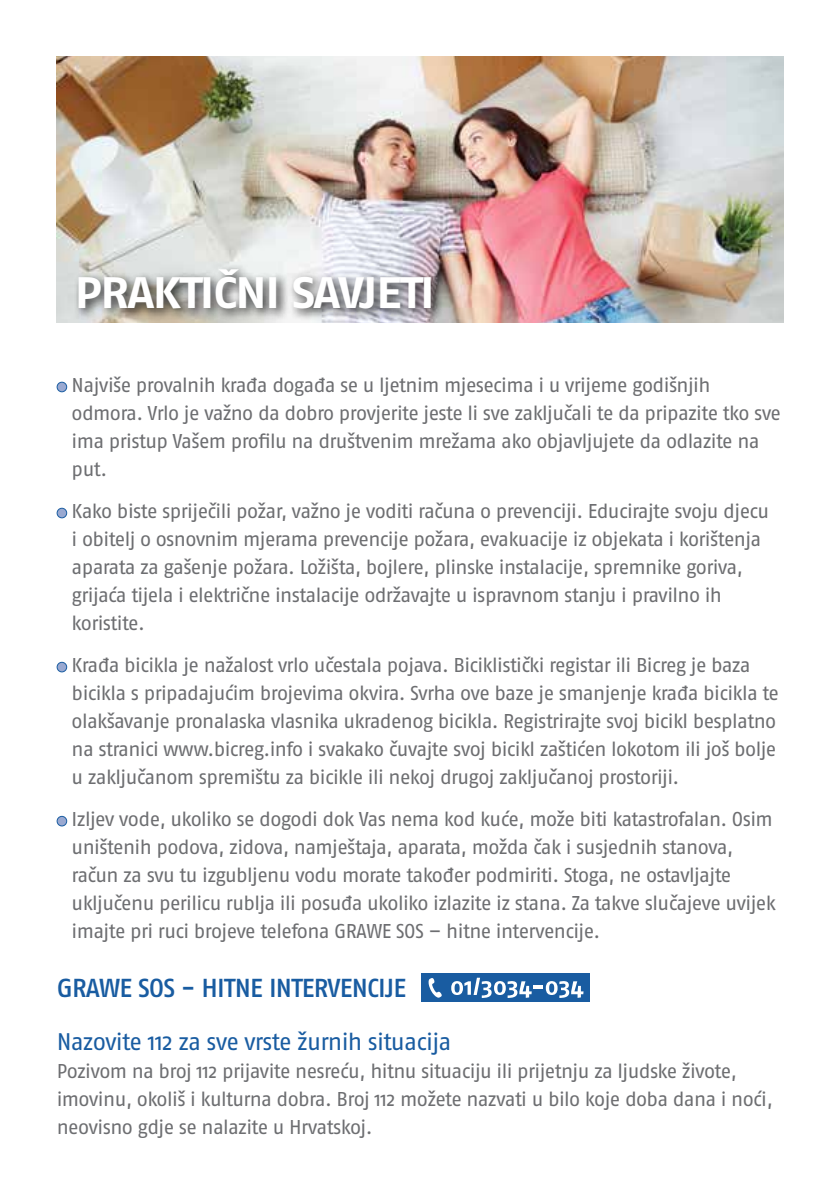
<style>
.page{position:relative;width:840px;height:1191px;background:#fff}
.page>*{position:absolute;margin:0;border:0;box-sizing:border-box;transform-origin:0 0}
.t1{font:700 44px "Fago Pro Extd";letter-spacing:-.03em;color:#fff}
.t2{font:500 26px "Fago Pro";letter-spacing:-.03em;color:#195ca1}
.t3{font:24px "Fago Pro";letter-spacing:-.035em;color:#195ca1}
.t4{font:20px/28px "Fago Pro";letter-spacing:-.035em;color:#6d6e71}
</style>
<div class="page">
<img style="left:57px;top:57px;width:725px;height:265px">
<div style="left:57px;top:382px;width:10px;height:10px;background:#9aa9d1;border-radius:50%"></div>
<div style="left:57px;top:382px;width:10px;height:10px;border:1px solid #195ca1;border-radius:50%"></div>
<div style="left:57px;top:508px;width:10px;height:10px;background:#9aa9d1;border-radius:50%"></div>
<div style="left:57px;top:508px;width:10px;height:10px;border:1px solid #195ca1;border-radius:50%"></div>
<div style="left:57px;top:662px;width:10px;height:10px;background:#9aa9d1;border-radius:50%"></div>
<div style="left:57px;top:662px;width:10px;height:10px;border:1px solid #195ca1;border-radius:50%"></div>
<div style="left:57px;top:816px;width:10px;height:10px;background:#9aa9d1;border-radius:50%"></div>
<div style="left:57px;top:816px;width:10px;height:10px;border:1px solid #195ca1;border-radius:50%"></div>
<div style="left:74px;top:263px;width:370px;height:58px;background:#000;opacity:.8"></div>
<div style="left:421px;top:973px;width:168px;height:28px;background:#195ca1"></div>
<svg style="left:451px;top:977px;width:132px;height:21px"></svg>
<svg style="left:428px;top:978px;width:13px;height:19px"></svg>
<h1 class="t1" style="left:75px;top:266px;width:361px">PRAKTIČNI SAVJETI</h1>
<p class="t4" style="left:72px;top:371px;width:710px">Najviše provalnih krađa događa se u ljetnim mjesecima i u vrijeme godišnjih odmora. Vrlo je važno da dobro provjerite jeste li sve zaključali te da pripazite tko sve ima pristup Vašem profilu na društvenim mrežama ako objavljujete da odlazite na put.</p>
<p class="t4" style="left:72px;top:497px;width:698px">Kako biste spriječili požar, važno je voditi računa o prevenciji. Educirajte svoju djecu i obitelj o osnovnim mjerama prevencije požara, evakuacije iz objekata i korištenja aparata za gašenje požara. Ložišta, bojlere, plinske instalacije, spremnike goriva, grijaća tijela i električne instalacije održavajte u ispravnom stanju i pravilno ih koristite.</p>
<p class="t4" style="left:72px;top:651px;width:708px">Krađa bicikla je nažalost vrlo učestala pojava. Biciklistički registar ili Bicreg je baza bicikla s pripadajućim brojevima okvira. Svrha ove baze je smanjenje krađa bicikla te olakšavanje pronalaska vlasnika ukradenog bicikla. Registrirajte svoj bicikl besplatno na stranici www.bicreg.info i svakako čuvajte svoj bicikl zaštićen lokotom ili još bolje u zaključanom spremištu za bicikle ili nekoj drugoj zaključanoj prostoriji.</p>
<p class="t4" style="left:72px;top:805px;width:705px">Izljev vode, ukoliko se dogodi dok Vas nema kod kuće, može biti katastrofalan. Osim uništenih podova, zidova, namještaja, aparata, možda čak i susjednih stanova, račun za svu tu izgubljenu vodu morate također podmiriti. Stoga, ne ostavljajte uključenu perilicu rublja ili posuđa ukoliko izlazite iz stana. Za takve slučajeve uvijek imajte pri ruci brojeve telefona GRAWE SOS – hitne intervencije.</p>
<h2 class="t2" style="left:57px;top:972px;width:351px">GRAWE SOS - HITNE INTERVENCIJE</h2>
<p class="t3" style="left:57px;top:1027px;width:396px">Nazovite 112 za sve vrste žurnih situacija</p>
<p class="t4" style="left:57px;top:1057px;width:717px">Pozivom na broj 112 prijavite nesreću, hitnu situaciju ili prijetnju za ljudske živote, imovinu, okoliš i kulturna dobra. Broj 112 možete nazvati u bilo koje doba dana i noći, neovisno gdje se nalazite u Hrvatskoj.</p>
</div>
